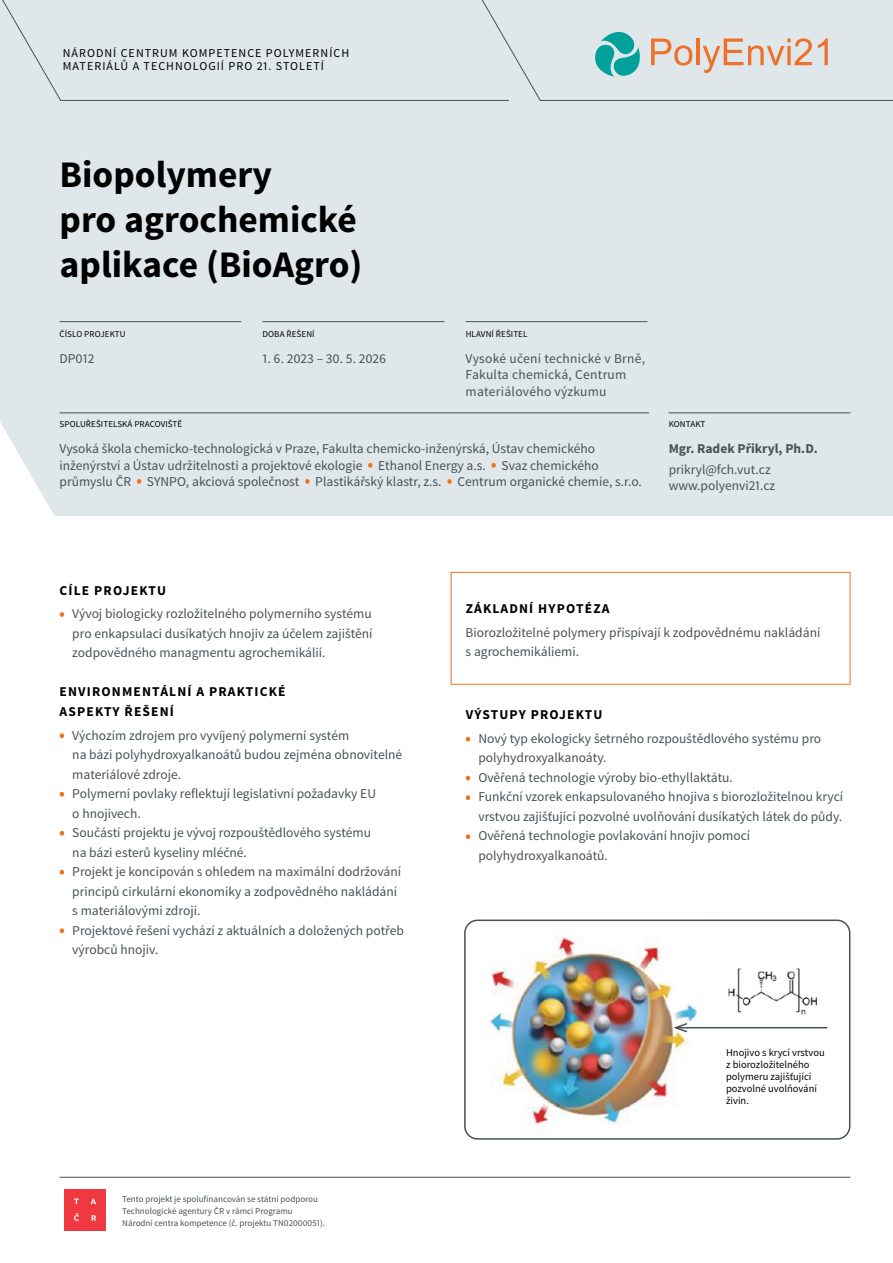
<style>
.page{position:relative;width:893px;height:1263px;background:#fff}
.page>*{position:absolute;margin:0;border:0;box-sizing:border-box;transform-origin:0 0}
.t1{font:700 37.5px/45px "UTB Text";color:#000}
.t2{font:13.5px/19.5px "UTB Text";color:#485156}
.t3{font:700 13.5px/19.5px "UTB Text";letter-spacing:.085em;color:#000}
.t4{font:13.5px/16.2px "UTB Text";letter-spacing:.02em;color:#485156}
.t5{font:700 13.5px "UTB Text";color:#485156}
.t6{font:12px/13.5px "UTB Text";letter-spacing:.085em;color:#000}
.t7{font:10.5px/12px "UTB Text";color:#000}
.t8{font:9px/12px "UTB Text";color:#485156}
.t9{font:9px "UTB Text";letter-spacing:.01em;color:#000}
</style>
<div class="page">
<img style="left:467px;top:922px;width:248px;height:215px">
<div style="left:0;top:0;width:893px;height:516px;background:#e0e7eb"></div>
<svg style="left:2px;top:0;width:680px;height:101px"></svg>
<svg style="left:592px;top:24px;width:100px;height:56px"></svg>
<hr style="left:696px;top:39px;width:3px;height:26px;background:#ed712a">
<svg style="left:703px;top:38px;width:109px;height:35px"></svg>
<svg style="left:818px;top:38px;width:10px;height:27px"></svg>
<svg style="left:60px;top:612px;width:4px;height:5px"></svg>
<svg style="left:60px;top:733px;width:4px;height:5px"></svg>
<svg style="left:60px;top:792px;width:4px;height:4px"></svg>
<svg style="left:60px;top:831px;width:4px;height:4px"></svg>
<svg style="left:60px;top:870px;width:4px;height:4px"></svg>
<svg style="left:60px;top:928px;width:4px;height:5px"></svg>
<svg style="left:466px;top:737px;width:4px;height:4px"></svg>
<svg style="left:466px;top:776px;width:4px;height:4px"></svg>
<svg style="left:466px;top:795px;width:4px;height:5px"></svg>
<svg style="left:466px;top:834px;width:4px;height:5px"></svg>
<svg style="left:368px;top:463px;width:5px;height:4px"></svg>
<svg style="left:491px;top:463px;width:5px;height:4px"></svg>
<svg style="left:137px;top:479px;width:5px;height:5px"></svg>
<svg style="left:305px;top:479px;width:5px;height:5px"></svg>
<svg style="left:447px;top:479px;width:5px;height:5px"></svg>
<hr style="left:60px;top:321px;width:181px;height:1px;background:#485156">
<hr style="left:263px;top:321px;width:181px;height:1px;background:#485156">
<hr style="left:466px;top:321px;width:181px;height:1px;background:#485156">
<hr style="left:669px;top:412px;width:181px;height:1px;background:#485156">
<hr style="left:60px;top:412px;width:589px;height:1px;background:#485156">
<hr style="left:60px;top:1177px;width:790px;height:1px;background:#485156">
<svg style="left:0;top:422px;width:54px;height:94px"></svg>
<div style="left:451px;top:572px;width:399px;height:113px;border:1px solid #ee712a"></div>
<div style="left:464px;top:919px;width:386px;height:221px;border:2px solid #485156;border-radius:13px"></div>
<img style="left:716px;top:968px;width:111px;height:61px">
<hr style="left:676px;top:1027px;width:151px;height:1px;background:#485156">
<svg style="left:671px;top:1022px;width:18px;height:12px"></svg>
<div style="left:64px;top:1189px;width:42px;height:41px;background:#f03840"></div>
<svg style="left:74px;top:1198px;width:22px;height:23px"></svg>
<p class="t6" style="left:63px;top:46px;width:288px">NÁRODNÍ CENTRUM KOMPETENCE POLYMERNÍCH<br>MATERIÁLŮ A TECHNOLOGIÍ PRO 21. STOLETÍ</p>
<h1 class="t1" style="left:60px;top:153px;width:304px">Biopolymery<br>pro agrochemické aplikace (BioAgro)</h1>
<p class="t9" style="left:60px;top:328px;width:68px">ČÍSLO PROJEKTU</p>
<p class="t9" style="left:263px;top:328px;width:54px">DOBA ŘEŠENÍ</p>
<p class="t9" style="left:466px;top:328px;width:63px">HLAVNÍ ŘEŠITEL</p>
<p class="t2" style="left:60px;top:349px;width:36px">DP012</p>
<p class="t2" style="left:263px;top:349px;width:125px">1. 6. 2023 – 30. 5. 2026</p>
<p class="t4" style="left:466px;top:351px;width:181px">Vysoké učení technické v Brně,<br>Fakulta chemická, Centrum materiálového výzkumu</p>
<p class="t9" style="left:60px;top:418px;width:124px">SPOLUŘEŠITELSKÁ PRACOVIŠTĚ</p>
<p class="t2" style="left:60px;top:441px;width:584px;line-height:16.2px">Vysoká škola chemicko-technologická v Praze, Fakulta chemicko-inženýrská, Ústav chemického inženýrství a Ústav udržitelnosti a projektové ekologie Ethanol Energy a.s. Svaz chemického průmyslu ČR SYNPO, akciová společnost Plastikářský klastr, z.s. Centrum organické chemie, s.r.o.</p>
<p class="t9" style="left:669px;top:418px;width:38px">KONTAKT</p>
<p class="t5" style="left:669px;top:440px;width:151px">Mgr. Radek Přikryl, Ph.D.</p>
<p class="t2" style="left:669px;top:461px;width:108px;line-height:16.2px">prikryl@fch.vut.cz www.polyenvi21.cz</p>
<p class="t3" style="left:60px;top:581px;width:108px">CÍLE PROJEKTU</p>
<p class="t2" style="left:72px;top:604px;width:302px;text-align:justify">Vývoj biologicky rozložitelného polymerního systému pro enkapsulaci dusíkatých hnojiv za účelem zajištění zodpovědného managmentu agrochemikálií.</p>
<p class="t3" style="left:60px;top:682px;width:227px">ENVIRONMENTÁLNÍ A PRAKTICKÉ<br>ASPEKTY ŘEŠENÍ</p>
<p class="t2" style="left:72px;top:725px;width:333px">Výchozím zdrojem pro vyvíjený polymerní systém<br>na bázi polyhydroxyalkanoátů budou zejména obnovitelné materiálové zdroje.<br>Polymerní povlaky reflektují legislativní požadavky EU<br>o hnojivech.<br>Součástí projektu je vývoj rozpouštědlového systému<br>na bázi esterů kyseliny mléčné.<br>Projekt je koncipován s ohledem na maximální dodržování principů cirkulární ekonomiky a zodpovědného nakládání s materiálovými zdroji.<br>Projektové řešení vychází z aktuálních a doložených potřeb výrobců hnojiv.</p>
<p class="t8" style="left:122px;top:1193px;width:204px">Tento projekt je spolufinancován se státní podporou<br>Technologické agentury ČR v rámci Programu<br>Národní centra kompetence (č. projektu TN02000051).</p>
<p class="t3" style="left:466px;top:599px;width:145px">ZÁKLADNÍ HYPOTÉZA</p>
<p class="t2" style="left:466px;top:623px;width:356px">Biorozložitelné polymery přispívají k zodpovědnému nakládání s agrochemikáliemi.</p>
<p class="t3" style="left:466px;top:705px;width:138px">VÝSTUPY PROJEKTU</p>
<p class="t2" style="left:478px;top:729px;width:366px">Nový typ ekologicky šetrného rozpouštědlového systému pro polyhydroxyalkanoáty.<br>Ověřená technologie výroby bio-ethyllaktátu.<br>Funkční vzorek enkapsulovaného hnojiva s biorozložitelnou krycí vrstvou zajišťující pozvolné uvolňování dusíkatých látek do půdy.<br>Ověřená technologie povlakování hnojiv pomocí polyhydroxyalkanoátů.</p>
<p class="t7" style="left:726px;top:1047px;width:100px">Hnojivo s krycí vrstvou z biorozložitelného polymeru zajišťující pozvolné uvolňování živin.</p>
</div>
